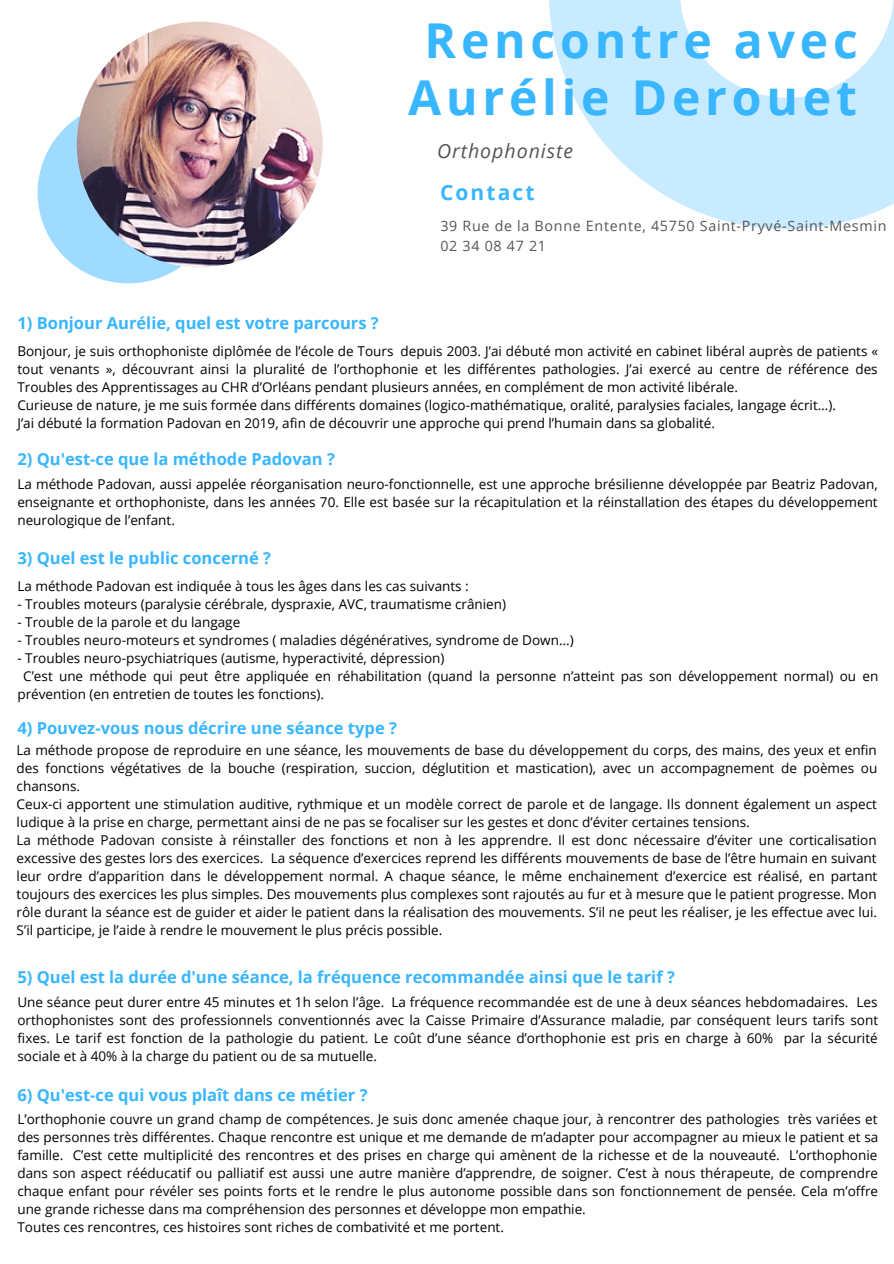
<style>
.page{position:relative;width:894px;height:1264px;background:#fff}
.page>*{position:absolute;margin:0;border:0;box-sizing:border-box;transform-origin:0 0}
.t1{font:700 48px "Open Sans";letter-spacing:.1em;color:#38b6ff}
.t2{font:700 21px "Open Sans";letter-spacing:.1em;color:#38b6ff}
.t3{font:italic 19.5px "Open Sans";letter-spacing:.05em;color:#555}
.t4{font:700 16.5px "Open Sans";color:#38b6ff}
.t5{font:14.25px "Open Sans";letter-spacing:.05em;color:#555}
.t6{font:13.5px/18px "Open Sans";color:#000;text-align:justify}
</style>
<div class="page">
<svg style="left:549px;top:0;width:344px;height:229px;fill:#c9ebff"></svg>
<svg style="left:38px;top:103px;width:150px;height:180px"></svg>
<img style="left:77px;top:22px;width:245px;height:245px;border-radius:50%">
<p class="t4" style="left:17px;top:311px;width:363px">1) Bonjour Aurélie, quel est votre parcours ?</p>
<p class="t1" style="left:424px;top:7px;width:435px">Rencontre avec</p>
<p class="t1" style="left:408px;top:64px;width:450px">Aurélie Derouet</p>
<p class="t3" style="left:437px;top:137px;width:138px">Orthophoniste</p>
<p class="t2" style="left:440px;top:178px;width:96px">Contact</p>
<p class="t5" style="left:440px;top:216px;width:447px">39 Rue de la Bonne Entente, 45750 Saint-Pryvé-Saint-Mesmin</p>
<p class="t5" style="left:440px;top:235px;width:107px">02 34 08 47 21</p>
<p class="t6" style="left:17px;top:341px;width:862px">Bonjour, je suis orthophoniste diplômée de l’école de Tours depuis 2003. J’ai débuté mon activité en cabinet libéral auprès de patients « tout venants », découvrant ainsi la pluralité de l’orthophonie et les différentes pathologies. J’ai exercé au centre de référence des Troubles des Apprentissages au CHR d’Orléans pendant plusieurs années, en complément de mon activité libérale.</p>
<p class="t6" style="left:17px;top:395px;width:819px">Curieuse de nature, je me suis formée dans différents domaines (logico-mathématique, oralité, paralysies faciales, langage écrit…).</p>
<p class="t6" style="left:17px;top:413px;width:699px">J’ai débuté la formation Padovan en 2019, afin de découvrir une approche qui prend l’humain dans sa globalité.</p>
<p class="t4" style="left:17px;top:448px;width:319px">2) Qu'est-ce que la méthode Padovan ?</p>
<p class="t6" style="left:17px;top:474px;width:861px">La méthode Padovan, aussi appelée réorganisation neuro-fonctionnelle, est une approche brésilienne développée par Beatriz Padovan, enseignante et orthophoniste, dans les années 70. Elle est basée sur la récapitulation et la réinstallation des étapes du développement neurologique de l’enfant.</p>
<p class="t4" style="left:17px;top:546px;width:255px">3) Quel est le public concerné ?</p>
<p class="t6" style="left:17px;top:576px;width:453px">La méthode Padovan est indiquée à tous les âges dans les cas suivants :</p>
<p class="t6" style="left:17px;top:594px;width:490px">- Troubles moteurs (paralysie cérébrale, dyspraxie, AVC, traumatisme crânien)</p>
<p class="t6" style="left:17px;top:612px;width:224px">- Trouble de la parole et du langage</p>
<p class="t6" style="left:17px;top:630px;width:557px">- Troubles neuro-moteurs et syndromes ( maladies dégénératives, syndrome de Down…)</p>
<p class="t6" style="left:17px;top:648px;width:428px">- Troubles neuro-psychiatriques (autisme, hyperactivité, dépression)</p>
<p class="t6" style="left:17px;top:666px;width:862px;text-indent:6px">C’est une méthode qui peut être appliquée en réhabilitation (quand la personne n’atteint pas son développement normal) ou en prévention (en entretien de toutes les fonctions).</p>
<p class="t4" style="left:17px;top:716px;width:381px">4) Pouvez-vous nous décrire une séance type ?</p>
<p class="t6" style="left:17px;top:740px;width:861px">La méthode propose de reproduire en une séance, les mouvements de base du développement du corps, des mains, des yeux et enfin des fonctions végétatives de la bouche (respiration, succion, déglutition et mastication), avec un accompagnement de poèmes ou chansons.</p>
<p class="t6" style="left:17px;top:794px;width:861px">Ceux-ci apportent une stimulation auditive, rythmique et un modèle correct de parole et de langage. Ils donnent également un aspect ludique à la prise en charge, permettant ainsi de ne pas se focaliser sur les gestes et donc d’éviter certaines tensions.</p>
<p class="t6" style="left:17px;top:830px;width:862px">La méthode Padovan consiste à réinstaller des fonctions et non à les apprendre. Il est donc nécessaire d’éviter une corticalisation excessive des gestes lors des exercices. La séquence d’exercices reprend les différents mouvements de base de l’être humain en suivant leur ordre d’apparition dans le développement normal. A chaque séance, le même enchainement d’exercice est réalisé, en partant toujours des exercices les plus simples. Des mouvements plus complexes sont rajoutés au fur et à mesure que le patient progresse. Mon rôle durant la séance est de guider et aider le patient dans la réalisation des mouvements. S’il ne peut les réaliser, je les effectue avec lui.<br>S’il participe, je l’aide à rendre le mouvement le plus précis possible.</p>
<p class="t4" style="left:17px;top:965px;width:658px">5) Quel est la durée d'une séance, la fréquence recommandée ainsi que le tarif ?</p>
<p class="t6" style="left:17px;top:992px;width:861px">Une séance peut durer entre 45 minutes et 1h selon l’âge. La fréquence recommandée est de une à deux séances hebdomadaires. Les orthophonistes sont des professionnels conventionnés avec la Caisse Primaire d’Assurance maladie, par conséquent leurs tarifs sont fixes. Le tarif est fonction de la pathologie du patient. Le coût d’une séance d’orthophonie est pris en charge à 60% par la sécurité sociale et à 40% à la charge du patient ou de sa mutuelle.</p>
<p class="t4" style="left:17px;top:1082px;width:351px">6) Qu'est-ce qui vous plaît dans ce métier ?</p>
<p class="t6" style="left:17px;top:1109px;width:862px">L’orthophonie couvre un grand champ de compétences. Je suis donc amenée chaque jour, à rencontrer des pathologies très variées et des personnes très différentes. Chaque rencontre est unique et me demande de m’adapter pour accompagner au mieux le patient et sa famille. C’est cette multiplicité des rencontres et des prises en charge qui amènent de la richesse et de la nouveauté. L’orthophonie dans son aspect rééducatif ou palliatif est aussi une autre manière d’apprendre, de soigner. C’est à nous thérapeute, de comprendre chaque enfant pour révéler ses points forts et le rendre le plus autonome possible dans son fonctionnement de pensée. Cela m’offre une grande richesse dans ma compréhension des personnes et développe mon empathie.</p>
<p class="t6" style="left:17px;top:1217px;width:488px">Toutes ces rencontres, ces histoires sont riches de combativité et me portent.</p>
</div>
